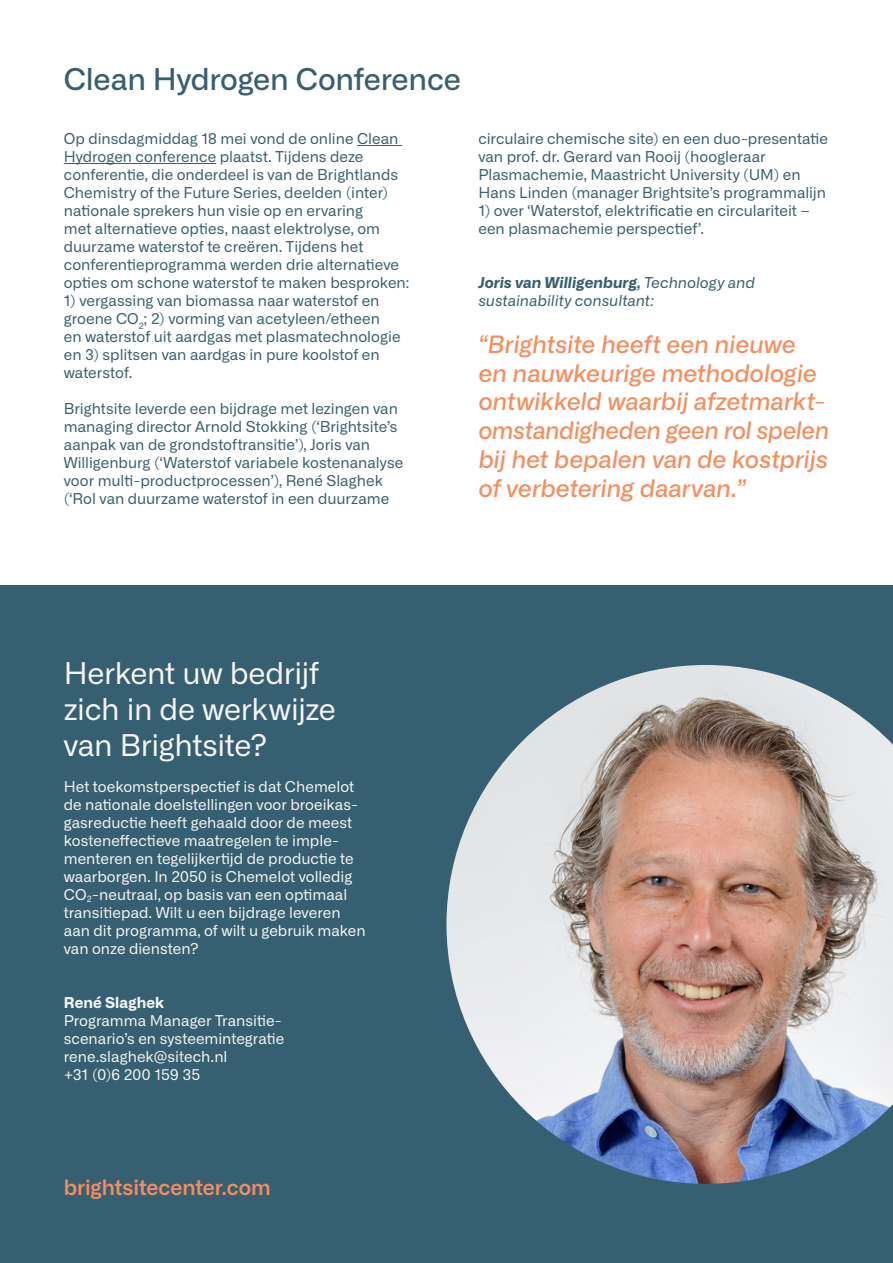
<style>
.page{position:relative;width:893px;height:1263px;background:#fff}
.page>*{position:absolute;margin:0;border:0;box-sizing:border-box;transform-origin:0 0}
.t1{font:30px/36px "Alliance No.1";letter-spacing:-.01em;color:#f5f5f5}
.t2{font:500 30px "Alliance No.1";letter-spacing:-.01em;color:#365f71}
.t3{font:italic 500 24px/28.8px "Alliance No.1";letter-spacing:-.01em;color:#f78c5c}
.t4{font:600 21px "Alliance No.1";letter-spacing:-.005em;color:#f78c5c}
.t5{font:15px/18px "Alliance No.1";color:#365f71}
.t6{font:15px/18px "Alliance No.1";color:#f5f5f5}
.t7{font:italic 15px/18px "Alliance No.1";color:#365f71}
.t8{font:700 15px "Alliance No.1";letter-spacing:.005em;color:#f5f5f5}
.s1{font-weight:700}
</style>
<div class="page">
<div style="left:0;top:586px;width:893px;height:677px;background:#365f71"></div>
<img style="left:446px;top:665px;width:447px;height:519px">
<hr style="left:357px;top:145px;width:45px;height:1px;background:#365f71">
<hr style="left:64px;top:163px;width:152px;height:1px;background:#365f71">
<h1 class="t2" style="left:64px;top:61px;width:399px">Clean Hydrogen Conference</h1>
<p class="t5" style="left:64px;top:130px;width:347px">Op dinsdagmiddag 18 mei vond de online Clean Hydrogen conference plaatst. Tijdens deze conferentie, die onderdeel is van de Brightlands Chemistry of the Future Series, deelden (inter) nationale sprekers hun visie op en ervaring<br>met alternatieve opties, naast elektrolyse, om duurzame waterstof te creëren. Tijdens het conferentieprogramma werden drie alternatieve opties om schone waterstof te maken besproken:</p>
<p class="t5" style="left:64px;top:292px;width:338px">1) vergassing van biomassa naar waterstof en groene CO<sub>2</sub>; 2) vorming van acetyleen/etheen en waterstof uit aardgas met plasmatechnologie en 3) splitsen van aardgas in pure koolstof en waterstof.</p>
<p class="t5" style="left:64px;top:400px;width:341px">Brightsite leverde een bijdrage met lezingen van managing director Arnold Stokking (‘Brightsite’s aanpak van de grondstoftransitie’), Joris van Willigenburg (‘Waterstof variabele kostenanalyse voor multi-productprocessen’), René Slaghek (‘Rol van duurzame waterstof in een duurzame</p>
<p class="t5" style="left:478px;top:130px;width:351px">circulaire chemische site) en een duo-presentatie van prof. dr. Gerard van Rooij (hoogleraar Plasmachemie, Maastricht University (UM) en Hans Linden (manager Brightsite’s programmalijn</p>
<p class="t5" style="left:478px;top:202px;width:333px">1) over ‘Waterstof, elektrificatie en circulariteit – een plasmachemie perspectief’.</p>
<p class="t7" style="left:478px;top:274px;width:278px"><span class="s1">Joris van Willigenburg,</span> Technology and sustainability consultant:</p>
<h2 class="t3" style="left:478px;top:330px;width:352px">“Brightsite heeft een nieuwe en nauwkeurige methodologie ontwikkeld waarbij afzetmarkt&shy;omstandigheden geen rol spelen bij het bepalen van de kostprijs of verbetering daarvan.”</h2>
<h1 class="t1" style="left:64px;top:655px;width:274px">Herkent uw bedrijf zich in de werkwijze van Brightsite?</h1>
<p class="t6" style="left:64px;top:778px;width:303px">Het toekomstperspectief is dat Chemelot de nationale doelstellingen voor broeikas&shy;gasreductie heeft gehaald door de meest kosteneffectieve maatregelen te imple&shy;menteren en tegelijkertijd de productie te waarborgen. In 2050 is Chemelot volledig CO<sub>2</sub>-neutraal, op basis van een optimaal transitiepad. Wilt u een bijdrage leveren aan dit programma, of wilt u gebruik maken van onze diensten?</p>
<p class="t8" style="left:64px;top:993px;width:102px">René Slaghek</p>
<p class="t6" style="left:64px;top:1012px;width:222px">Programma Manager Transitie&shy;scenario’s en systeemintegratie rene.slaghek@sitech.nl<br>+31 (0)6 200 159 35</p>
<h3 class="t4" style="left:64px;top:1174px;width:208px">brightsitecenter.com</h3>
</div>
